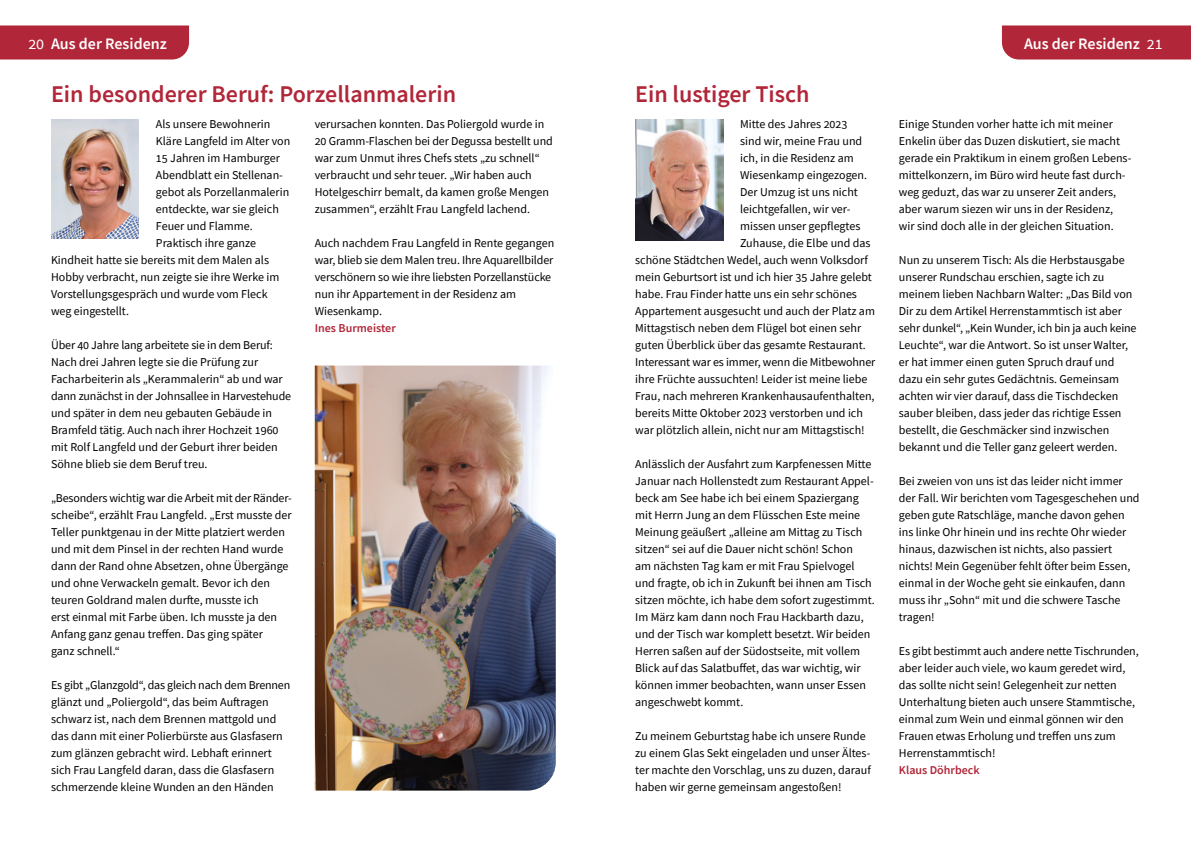
<style>
.page{position:relative;width:1191px;height:842px;background:#fff}
.page>*{position:absolute;margin:0;border:0;box-sizing:border-box;transform-origin:0 0}
.t1{font:600 24px "Source Sans Pro";color:#b12638}
.t2{font:600 16px "Source Sans Pro";color:#fff}
.t3{font:12px/17px "Source Sans Pro";color:#000}
.t4{font:600 12px "Source Sans Pro";color:#b12638}
.s1{font-weight:400}
</style>
<div class="page">
<div style="left:1002px;top:25px;width:189px;height:35px;background:#b12638"></div>
<div style="left:0;top:26px;width:189px;height:34px;background:#b12638"></div>
<img style="left:51px;top:119px;width:88px;height:119px">
<img style="left:315px;top:366px;width:241px;height:425px">
<img style="left:635px;top:119px;width:88px;height:121px">
<h2 class="t2" style="left:28px;top:33px;width:140px"><span class="s1">20</span> Aus der Residenz</h2>
<h2 class="t2" style="left:1024px;top:33px;width:140px">Aus der Residenz <span class="s1">21</span></h2>
<h1 class="t1" style="left:51px;top:78px;width:406px">Ein besonderer Beruf: Porzellanmalerin</h1>
<p class="t3" style="left:156px;top:115px;width:116px">Als unsere Bewohnerin</p>
<p class="t3" style="left:156px;top:132px;width:136px">Kläre Langfeld im Alter von</p>
<p class="t3" style="left:156px;top:149px;width:125px">15 Jahren im Hamburger</p>
<p class="t3" style="left:156px;top:166px;width:128px">Abendblatt ein Stellenan-</p>
<p class="t3" style="left:156px;top:183px;width:135px">gebot als Porzellanmalerin</p>
<p class="t3" style="left:156px;top:200px;width:124px">entdeckte, war sie gleich</p>
<p class="t3" style="left:156px;top:217px;width:98px">Feuer und Flamme.</p>
<p class="t3" style="left:156px;top:234px;width:102px">Praktisch ihre ganze</p>
<p class="t3" style="left:51px;top:251px;width:219px">Kindheit hatte sie bereits mit dem Malen als</p>
<p class="t3" style="left:51px;top:268px;width:230px">Hobby verbracht, nun zeigte sie ihre Werke im</p>
<p class="t3" style="left:51px;top:285px;width:218px">Vorstellungsgespräch und wurde vom Fleck</p>
<p class="t3" style="left:51px;top:302px;width:80px">weg eingestellt.</p>
<p class="t3" style="left:51px;top:336px;width:242px">Über 40 Jahre lang arbeitete sie in dem Beruf:<br>Nach drei Jahren legte sie die Prüfung zur Facharbeiterin als „Kerammalerin“ ab und war dann zunächst in der Johnsallee in Harvestehude und später in dem neu gebauten Gebäude in Bramfeld tätig. Auch nach ihrer Hochzeit 1960 mit Rolf Langfeld und der Geburt ihrer beiden Söhne blieb sie dem Beruf treu.</p>
<p class="t3" style="left:51px;top:489px;width:242px">„Besonders wichtig war die Arbeit mit der Ränder&shy;scheibe“, erzählt Frau Langfeld. „Erst musste der Teller punktgenau in der Mitte platziert werden und mit dem Pinsel in der rechten Hand wurde dann der Rand ohne Absetzen, ohne Übergänge und ohne Verwackeln gemalt. Bevor ich den teuren Goldrand malen durfte, musste ich<br>erst einmal mit Farbe üben. Ich musste ja den Anfang ganz genau treffen. Das ging später<br>ganz schnell.“</p>
<p class="t3" style="left:51px;top:676px;width:241px">Es gibt „Glanzgold“, das gleich nach dem Brennen glänzt und „Poliergold“, das beim Auftragen schwarz ist, nach dem Brennen mattgold und das dann mit einer Polierbürste aus Glasfasern zum glänzen gebracht wird. Lebhaft erinnert sich Frau Langfeld daran, dass die Glasfasern schmerzende kleine Wunden an den Händen</p>
<h1 class="t1" style="left:635px;top:78px;width:176px">Ein lustiger Tisch</h1>
<p class="t3" style="left:740px;top:115px;width:109px">Mitte des Jahres 2023</p>
<p class="t3" style="left:740px;top:132px;width:124px">sind wir, meine Frau und</p>
<p class="t3" style="left:740px;top:149px;width:115px">ich, in die Residenz am</p>
<p class="t3" style="left:740px;top:166px;width:128px">Wiesenkamp eingezogen.</p>
<p class="t3" style="left:740px;top:183px;width:119px">Der Umzug ist uns nicht</p>
<p class="t3" style="left:740px;top:200px;width:112px">leichtgefallen, wir ver-</p>
<p class="t3" style="left:740px;top:217px;width:122px">missen unser gepflegtes</p>
<p class="t3" style="left:740px;top:234px;width:132px">Zuhause, die Elbe und das</p>
<p class="t3" style="left:635px;top:251px;width:234px">schöne Städtchen Wedel, auch wenn Volksdorf</p>
<p class="t3" style="left:635px;top:268px;width:238px">mein Geburtsort ist und ich hier 35 Jahre gelebt</p>
<p class="t3" style="left:635px;top:285px;width:223px">habe. Frau Finder hatte uns ein sehr schönes</p>
<p class="t3" style="left:635px;top:302px;width:241px">Appartement ausgesucht und auch der Platz am</p>
<p class="t3" style="left:635px;top:319px;width:227px">Mittagstisch neben dem Flügel bot einen sehr</p>
<p class="t3" style="left:635px;top:336px;width:232px">guten Überblick über das gesamte Restaurant.</p>
<p class="t3" style="left:635px;top:353px;width:242px">Interessant war es immer, wenn die Mitbewohner</p>
<p class="t3" style="left:635px;top:370px;width:234px">ihre Früchte aussuchten! Leider ist meine liebe</p>
<p class="t3" style="left:635px;top:387px;width:241px">Frau, nach mehreren Krankenhausaufenthalten,</p>
<p class="t3" style="left:635px;top:404px;width:229px">bereits Mitte Oktober 2023 verstorben und ich</p>
<p class="t3" style="left:635px;top:421px;width:231px">war plötzlich allein, nicht nur am Mittagstisch!</p>
<p class="t3" style="left:635px;top:455px;width:241px">Anlässlich der Ausfahrt zum Karpfenessen Mitte Januar nach Hollenstedt zum Restaurant Appel&shy;beck am See habe ich bei einem Spaziergang mit Herrn Jung an dem Flüsschen Este meine Meinung geäußert „alleine am Mittag zu Tisch sitzen“ sei auf die Dauer nicht schön! Schon<br>am nächsten Tag kam er mit Frau Spielvogel und fragte, ob ich in Zukunft bei ihnen am Tisch sitzen möchte, ich habe dem sofort zugestimmt.<br>Im März kam dann noch Frau Hackbarth dazu, und der Tisch war komplett besetzt. Wir beiden Herren saßen auf der Südostseite, mit vollem Blick auf das Salatbuffet, das war wichtig, wir können immer beobachten, wann unser Essen angeschwebt kommt.</p>
<p class="t3" style="left:635px;top:727px;width:237px">Zu meinem Geburtstag habe ich unsere Runde zu einem Glas Sekt eingeladen und unser Ältes&shy;ter machte den Vorschlag, uns zu duzen, darauf haben wir gerne gemeinsam angestoßen!</p>
<p class="t3" style="left:315px;top:115px;width:240px">verursachen konnten. Das Poliergold wurde in 20 Gramm-Flaschen bei der Degussa bestellt und war zum Unmut ihres Chefs stets „zu schnell“ verbraucht und sehr teuer. „Wir haben auch Hotelgeschirr bemalt, da kamen große Mengen zusammen“, erzählt Frau Langfeld lachend.</p>
<p class="t3" style="left:315px;top:234px;width:241px">Auch nachdem Frau Langfeld in Rente gegangen war, blieb sie dem Malen treu. Ihre Aquarellbilder verschönern so wie ihre liebsten Porzellanstücke nun ihr Appartement in der Residenz am Wiesenkamp.</p>
<p class="t4" style="left:315px;top:320px;width:83px">Ines Burmeister</p>
<p class="t3" style="left:899px;top:115px;width:234px">Einige Stunden vorher hatte ich mit meiner Enkelin über das Duzen diskutiert, sie macht gerade ein Praktikum in einem großen Lebens&shy;mittelkonzern, im Büro wird heute fast durch&shy;weg geduzt, das war zu unserer Zeit anders, aber warum siezen wir uns in der Residenz, wir sind doch alle in der gleichen Situation.</p>
<p class="t3" style="left:899px;top:251px;width:239px">Nun zu unserem Tisch: Als die Herbstausgabe unserer Rundschau erschien, sagte ich zu meinem lieben Nachbarn Walter: „Das Bild von Dir zu dem Artikel Herrenstammtisch ist aber sehr dunkel“, „Kein Wunder, ich bin ja auch keine Leuchte“, war die Antwort. So ist unser Walter, er hat immer einen guten Spruch drauf und dazu ein sehr gutes Gedächtnis. Gemeinsam achten wir vier darauf, dass die Tischdecken sauber bleiben, dass jeder das richtige Essen bestellt, die Geschmäcker sind inzwischen bekannt und die Teller ganz geleert werden.</p>
<p class="t3" style="left:899px;top:472px;width:242px">Bei zweien von uns ist das leider nicht immer der Fall. Wir berichten vom Tagesgeschehen und geben gute Ratschläge, manche davon gehen ins linke Ohr hinein und ins rechte Ohr wieder hinaus, dazwischen ist nichts, also passiert nichts! Mein Gegenüber fehlt öfter beim Essen, einmal in der Woche geht sie einkaufen, dann muss ihr „Sohn“ mit und die schwere Tasche tragen!</p>
<p class="t3" style="left:899px;top:642px;width:241px">Es gibt bestimmt auch andere nette Tischrunden, aber leider auch viele, wo kaum geredet wird, das sollte nicht sein! Gelegenheit zur netten Unterhaltung bieten auch unsere Stammtische, einmal zum Wein und einmal gönnen wir den Frauen etwas Erholung und treffen uns zum Herrenstammtisch!</p>
<p class="t4" style="left:899px;top:762px;width:82px">Klaus Döhrbeck</p>
</div>
